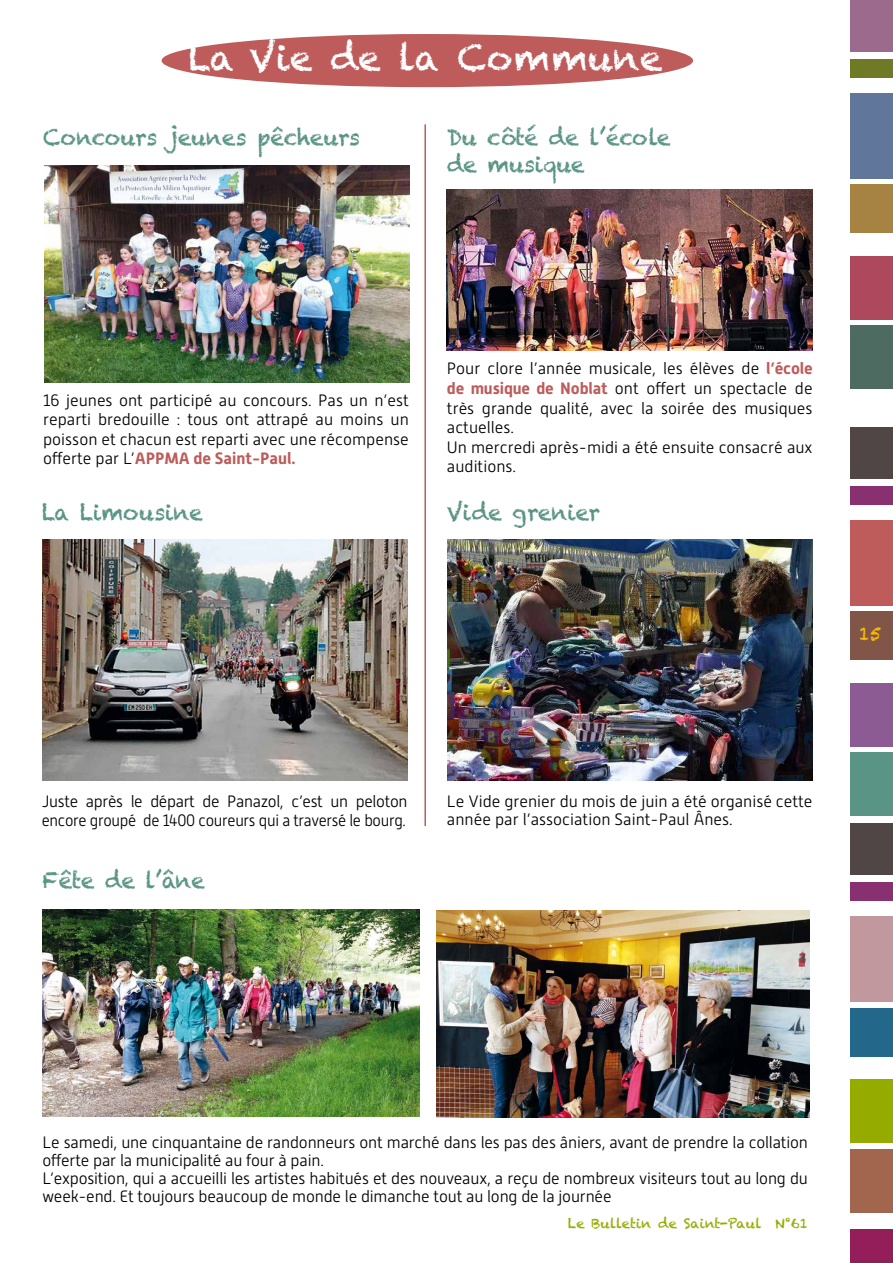
<style>
.page{position:relative;width:893px;height:1263px;background:#fff}
.page>*{position:absolute;margin:0;border:0;box-sizing:border-box;transform-origin:0 0}
.t1{font:36px "Chalkduster";color:#fff}
.t2{font:22.5px/27px "Chalkduster";letter-spacing:-.01em;color:#599484;scale:.96 1}
.t3{font:18px "Chalkduster";color:#fabb00}
.t4{font:300 16.5px/19.5px "Alwyn New";letter-spacing:-.01em;color:#000}
.t5{font:13.5px "Chalkduster";color:#96ab00}
.s1{font-weight:700;color:#bd5c5b}
</style>
<div class="page">
<div style="left:850px;top:0;width:43px;height:51px;background:#9c6a8d"></div>
<div style="left:850px;top:59px;width:43px;height:19px;background:#707925"></div>
<div style="left:850px;top:93px;width:43px;height:86px;background:#60769a"></div>
<div style="left:850px;top:185px;width:43px;height:48px;background:#a68342"></div>
<div style="left:850px;top:256px;width:43px;height:63px;background:#ae485d"></div>
<div style="left:850px;top:325px;width:43px;height:64px;background:#4e6b62"></div>
<div style="left:850px;top:427px;width:43px;height:51px;background:#514646"></div>
<div style="left:850px;top:486px;width:43px;height:19px;background:#893070"></div>
<div style="left:850px;top:520px;width:43px;height:86px;background:#bd5c5b"></div>
<div style="left:850px;top:612px;width:43px;height:48px;background:#825549"></div>
<div style="left:850px;top:683px;width:43px;height:63px;background:#8d5b93"></div>
<div style="left:850px;top:752px;width:43px;height:64px;background:#599484"></div>
<div style="left:850px;top:1229px;width:43px;height:34px;background:#931e59"></div>
<div style="left:850px;top:823px;width:43px;height:52px;background:#514646"></div>
<div style="left:850px;top:883px;width:43px;height:18px;background:#893070"></div>
<div style="left:850px;top:917px;width:43px;height:85px;background:#c1989e"></div>
<div style="left:850px;top:1008px;width:43px;height:48px;background:#23678a"></div>
<div style="left:850px;top:1079px;width:43px;height:64px;background:#96ab00"></div>
<div style="left:850px;top:1149px;width:43px;height:63px;background:#a2654d"></div>
<div style="left:162px;top:34px;width:531px;height:53px;background:#bd5c5b;border-radius:50%"></div>
<img style="left:44px;top:165px;width:365px;height:218px">
<img style="left:43px;top:540px;width:365px;height:241px">
<img style="left:43px;top:909px;width:377px;height:207px">
<img style="left:437px;top:911px;width:372px;height:207px">
<img style="left:447px;top:540px;width:366px;height:241px">
<hr style="left:424px;top:124px;width:2px;height:702px;background:#bd5c5b">
<img style="left:447px;top:190px;width:366px;height:160px">
<h1 class="t1" style="left:188px;top:37px;width:476px">La Vie de la Commune</h1>
<h2 class="t2" style="left:43px;top:124px;width:332px">Concours jeunes pêcheurs</h2>
<h2 class="t2" style="left:447px;top:124px;width:234px">Du côté de l’école de musique</h2>
<p class="t4" style="left:43px;top:390px;width:367px;text-align:justify">16 jeunes ont participé au concours. Pas un n’est reparti bredouille : tous ont attrapé au moins un poisson et chacun est reparti avec une récompense offerte par L’<span class="s1">APPMA de Saint-Paul.</span></p>
<h2 class="t2" style="left:42px;top:498px;width:169px">La Limousine</h2>
<p class="t4" style="left:447px;top:359px;width:367px">Pour clore l’année musicale, les élèves de <span class="s1">l’école de musique de Noblat</span> ont offert un spectacle de très grande qualité, avec la soirée des musiques actuelles.<br>Un mercredi après-midi a été ensuite consacré aux auditions.</p>
<h2 class="t2" style="left:447px;top:498px;width:161px">Vide grenier</h2>
<p class="t3" style="left:859px;top:623px;width:24px">15</p>
<p class="t4" style="left:42px;top:791px;width:367px">Juste après le départ de Panazol, c’est un peloton encore groupé de 1400 coureurs qui a traversé le bourg.</p>
<h2 class="t2" style="left:43px;top:867px;width:171px">Fête de l’âne</h2>
<p class="t4" style="left:447px;top:792px;width:367px;line-height:18px">Le Vide grenier du mois de juin a été organisé cette année par l’association Saint-Paul Ânes.</p>
<p class="t4" style="left:43px;top:1133px;width:767px;line-height:18px">Le samedi, une cinquantaine de randonneurs ont marché dans les pas des âniers, avant de prendre la collation offerte par la municipalité au four à pain.<br>L’exposition, qui a accueilli les artistes habitués et des nouveaux, a reçu de nombreux visiteurs tout au long du week-end. Et toujours beaucoup de monde le dimanche tout au long de la journée</p>
<p class="t5" style="left:568px;top:1216px;width:242px">Le Bulletin de Saint-Paul N°61</p>
</div>
